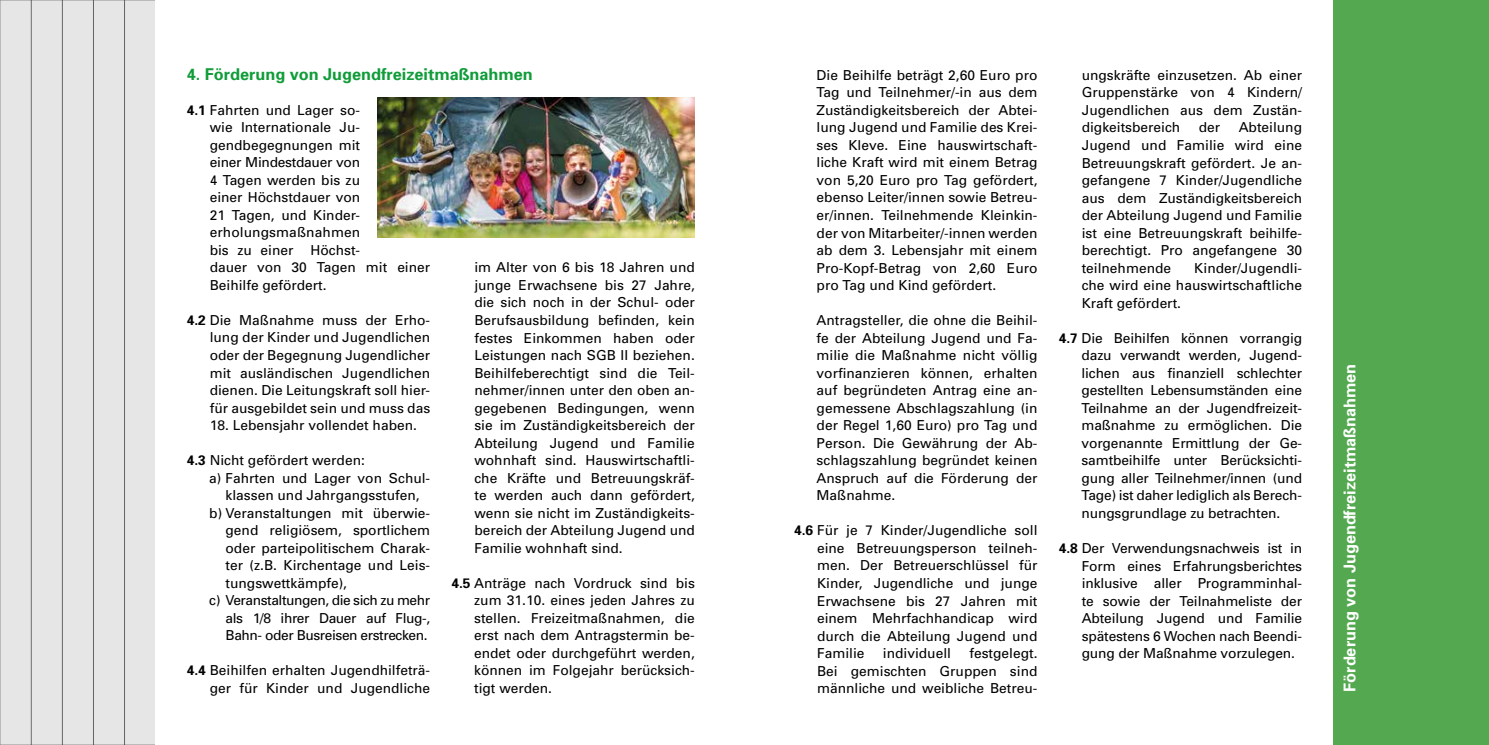
<style>
.page{position:relative;width:1489px;height:745px;background:#fff}
.page>*{position:absolute;margin:0;border:0;box-sizing:border-box;transform-origin:0 0}
.t1{font:700 16.25px "Univers";color:#109c39}
.t2{font:700 16.25px "Univers";color:#fff}
.t3{font:13.75px/17.5px "Univers";color:#000;text-align:justify}
.t4{font:13.75px "Univers";letter-spacing:-.03em;color:#000}
.s1{font-weight:700}
</style>
<div class="page">
<div style="left:0;top:0;width:218px;height:744px;background:#e6e6e6"></div>
<div style="left:156px;top:0;width:66px;height:744px;background:#fff"></div>
<div style="left:1333px;top:0;width:155px;height:744px;background:#54a950"></div>
<img style="left:378px;top:97px;width:316px;height:140px">
<p class="t1" style="left:187px;top:63px;width:347px">4. Förderung von Jugendfreizeitmaßnahmen</p>
<p class="t3" style="left:210px;top:101px;width:222px;text-align:left;text-indent:-23px"><span class="s1">4.1</span> Fahrten und Lager so-<br>wie Internationale Ju&shy;gendbegegnungen mit<br>einer Mindestdauer von<br>4 Tagen werden bis zu<br>einer Höchstdauer von<br>21 Tagen, und Kinder&shy;erholungsmaßnahmen<br>bis zu einer Höchst-<br>dauer von 30 Tagen mit einer<br>Beihilfe gefördert.</p>
<p class="t3" style="left:210px;top:311px;width:222px;text-indent:-23px"><span class="s1">4.2</span> Die Maßnahme muss der Erho&shy;lung der Kinder und Jugendlichen oder der Begegnung Jugendlicher mit ausländischen Jugendlichen dienen. Die Leitungskraft soll hier&shy;für ausgebildet sein und muss das</p>
<p class="t3" style="left:210px;top:416px;width:209px">18. Lebensjahr vollendet haben.</p>
<p class="t3" style="left:187px;top:451px;width:180px"><span class="s1">4.3</span> Nicht gefördert werden:</p>
<p class="t3" style="left:209px;top:468px;width:222px">a) Fahrten und Lager von Schul-</p>
<p class="t3" style="left:225px;top:486px;width:196px">klassen und Jahrgangsstufen,</p>
<p class="t3" style="left:209px;top:503px;width:222px">b) Veranstaltungen mit überwie-</p>
<p class="t3" style="left:225px;top:521px;width:206px">gend religiösem, sportlichem</p>
<p class="t3" style="left:225px;top:538px;width:206px">oder parteipolitischem Charak-</p>
<p class="t3" style="left:225px;top:556px;width:206px">ter (z.B. Kirchentage und Leis-</p>
<p class="t3" style="left:225px;top:573px;width:123px">tungswettkämpfe),</p>
<p class="t4" style="left:209px;top:591px;width:222px">c) Veranstaltungen, die sich zu mehr</p>
<p class="t4" style="left:225px;top:609px;width:206px">als 1/8 ihrer Dauer auf Flug-,</p>
<p class="t4" style="left:225px;top:626px;width:203px">Bahn- oder Busreisen erstrecken.</p>
<p class="t3" style="left:187px;top:661px;width:245px;text-align:right"><span class="s1">4.4</span> Beihilfen erhalten Jugendhilfeträ&shy;ger für Kinder und Jugendliche</p>
<p class="t3" style="left:474px;top:258px;width:222px">im Alter von 6 bis 18 Jahren und junge Erwachsene bis 27 Jahre, die sich noch in der Schul- oder Berufsausbildung befinden, kein festes Einkommen haben oder Leistungen nach SGB II beziehen.<br>Beihilfeberechtigt sind die Teil&shy;nehmer/innen unter den oben an&shy;gegebenen Bedingungen, wenn sie im Zuständigkeitsbereich der Abteilung Jugend und Familie wohnhaft sind. Hauswirtschaftli&shy;che Kräfte und Betreuungskräf&shy;te werden auch dann gefördert, wenn sie nicht im Zuständigkeits&shy;bereich der Abteilung Jugend und Familie wohnhaft sind.</p>
<p class="t3" style="left:474px;top:573px;width:222px;text-indent:-23px"><span class="s1">4.5</span> Anträge nach Vordruck sind bis zum 31.10. eines jeden Jahres zu stellen. Freizeitmaßnahmen, die erst nach dem Antragstermin be&shy;endet oder durchgeführt werden, können im Folgejahr berücksich&shy;tigt werden.</p>
<p class="t3" style="left:816px;top:66px;width:222px">Die Beihilfe beträgt 2,60 Euro pro Tag und Teilnehmer/-in aus dem Zuständigkeitsbereich der Abtei&shy;lung Jugend und Familie des Krei&shy;ses Kleve. Eine hauswirtschaft&shy;liche Kraft wird mit einem Betrag von 5,20 Euro pro Tag gefördert, ebenso Leiter/innen sowie Betreu&shy;er/innen. Teilnehmende Kleinkin&shy;der von Mitarbeiter/-innen werden ab dem 3. Lebensjahr mit einem Pro-Kopf-Betrag von 2,60 Euro pro Tag und Kind gefördert.</p>
<p class="t3" style="left:816px;top:311px;width:222px">Antragsteller, die ohne die Beihil&shy;fe der Abteilung Jugend und Fa&shy;milie die Maßnahme nicht völlig vorfinanzieren können, erhalten auf begründeten Antrag eine an&shy;gemessene Abschlagszahlung (in der Regel 1,60 Euro) pro Tag und Person. Die Gewährung der Ab&shy;schlagszahlung begründet keinen Anspruch auf die Förderung der Maßnahme.</p>
<p class="t3" style="left:817px;top:521px;width:222px;text-indent:-23px"><span class="s1">4.6</span> Für je 7 Kinder/Jugendliche soll eine Betreuungsperson teilneh&shy;men. Der Betreuerschlüssel für Kinder, Jugendliche und junge Erwachsene bis 27 Jahren mit einem Mehrfachhandicap wird durch die Abteilung Jugend und Familie</p>
<p class="t3" style="left:817px;top:643px;width:222px;text-indent:152px">festgelegt.<br>Bei gemischten Gruppen sind männliche und weibliche Betreu-</p>
<p class="t3" style="left:882px;top:643px;width:70px">individuell</p>
<p class="t3" style="left:1081px;top:66px;width:222px">ungskräfte einzusetzen. Ab einer Gruppenstärke von 4 Kindern/ Jugendlichen aus dem Zustän&shy;digkeitsbereich</p>
<p class="t3" style="left:1081px;top:118px;width:222px;text-indent:157px">Abteilung Jugend und Familie wird eine Betreuungskraft gefördert. Je an&shy;gefangene 7 Kinder/Jugendliche aus dem Zuständigkeitsbereich der Abteilung Jugend und Familie ist eine Betreuungskraft beihilfe&shy;berechtigt. Pro angefangene 30 teilnehmende</p>
<p class="t3" style="left:1198px;top:118px;width:23px">der</p>
<p class="t3" style="left:1081px;top:258px;width:222px;text-indent:113px">Kinder/Jugendli&shy;che wird eine hauswirtschaftliche Kraft gefördert.</p>
<p class="t3" style="left:1081px;top:328px;width:222px;text-indent:-23px"><span class="s1">4.7</span> Die Beihilfen können vorrangig dazu verwandt werden, Jugend&shy;lichen aus finanziell schlechter gestellten Lebensumständen eine Teilnahme an der Jugendfreizeit&shy;maßnahme zu ermöglichen. Die vorgenannte Ermittlung der Ge&shy;samtbeihilfe unter Berücksichti&shy;gung aller Teilnehmer/innen (und Tage) ist daher lediglich als Berech&shy;nungsgrundlage zu betrachten.</p>
<p class="t3" style="left:1081px;top:539px;width:222px;text-indent:-23px"><span class="s1">4.8</span> Der Verwendungsnachweis ist in Form eines Erfahrungsberichtes inklusive aller Programminhal&shy;te sowie der Teilnahmeliste der Abteilung Jugend und Familie spätestens 6 Wochen nach Beendi&shy;gung der Maßnahme vorzulegen.</p>
<p class="t2" style="left:1339px;top:691px;width:329px;rotate:-90deg">Förderung von Jugendfreizeitmaßnahmen</p>
</div>
